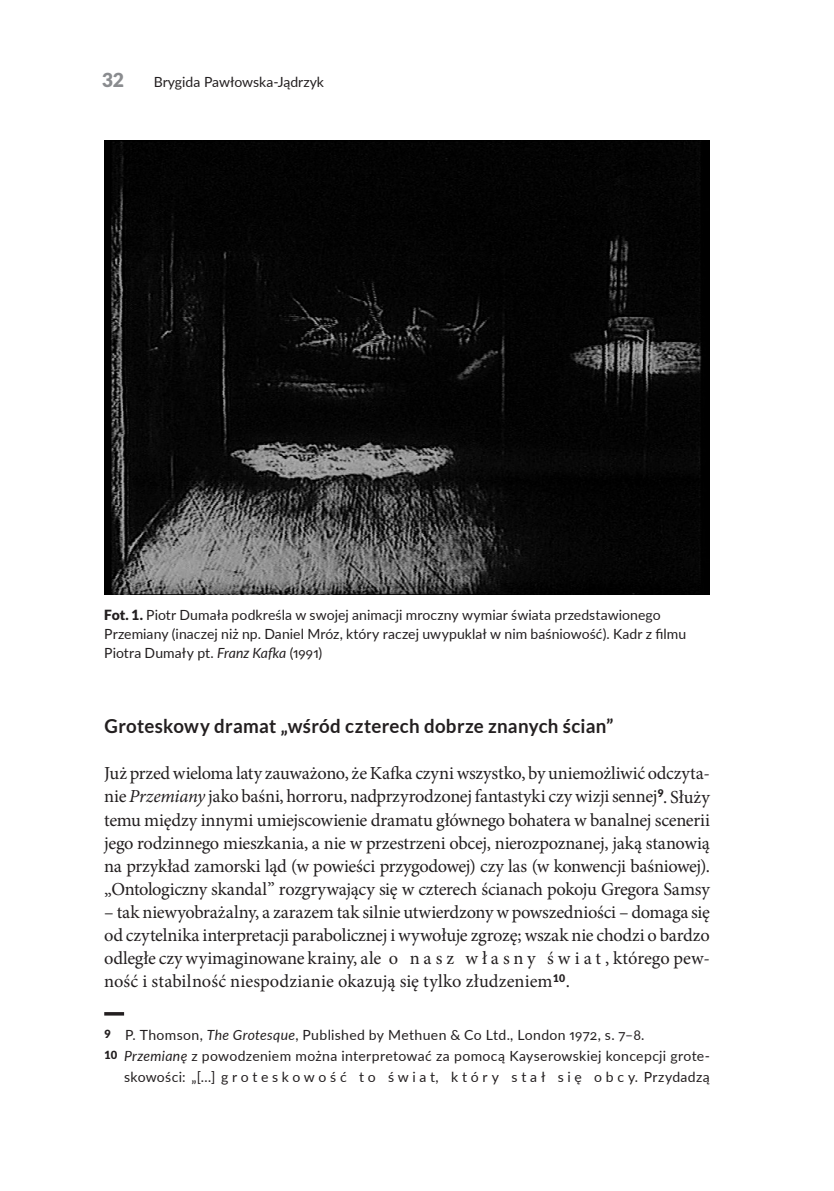
<style>
.page{position:relative;width:834px;height:1191px;background:#fff}
.page>*{position:absolute;margin:0;border:0;box-sizing:border-box;transform-origin:0 0}
.srodtytul_z{font:700 19.25px "Lato";letter-spacing:.015em;color:#231f20}
.t1{font:900 19.25px "Lato";color:#8a8c8f}
.Normal_po_tytule{font:18.38px/23.1px "Minion Pro";letter-spacing:-.005em;color:#231f20;text-align:justify}
.podpis_tab_fot{font:14px/19.2px "Lato";letter-spacing:.005em;color:#231f20}
.Przypis{font:14px/21px "Lato";letter-spacing:.025em;color:#231f20;text-align:right}
.s1{font-weight:900}
.s2{font-style:italic}
.s3{font-weight:900;font-size:11.2px}
</style>
<div class="page">
<hr style="left:104px;top:1012px;width:20px;height:3px;background:#231f20">
<img style="left:104px;top:141px;width:605px;height:453px">
<p class="t1" style="left:102px;top:69px;width:24px">32</p>
<p class="podpis_tab_fot" style="left:154px;top:72px;width:172px">Brygida Pawłowska-Jądrzyk</p>
<p class="podpis_tab_fot" style="left:104px;top:604px;width:583px"><span class="s1">Fot. 1.</span> Piotr Dumała podkreśla w swojej animacji mroczny wymiar świata przedstawionego<br>Przemiany (inaczej niż np. Daniel Mróz, który raczej uwypuklał w nim baśniowość). Kadr z filmu<br>Piotra Dumały pt. <span class="s2">Franz Kafka</span> (1991)</p>
<p class="srodtytul_z" style="left:104px;top:715px;width:510px">Groteskowy dramat „wśród czterech dobrze znanych ścian”</p>
<p class="Normal_po_tytule" style="left:104px;top:762px;width:607px">Już przed wieloma laty zauważono, że Kafka czyni wszystko, by uniemożliwić odczyta&shy;nie <span class="s2">Przemiany</span> jako baśni, horroru, nadprzyrodzonej fantastyki czy wizji sennej<sup>9</sup>. Służy temu między innymi umiejscowienie dramatu głównego bohatera w banalnej scenerii jego rodzinnego mieszkania, a nie w przestrzeni obcej, nierozpoznanej, jaką stanowią na przykład zamorski ląd (w powieści przygodowej) czy las (w konwencji baśniowej). „Ontologiczny skandal” rozgrywający się w czterech ścianach pokoju Gregora Samsy</p>
<p class="Normal_po_tytule" style="left:104px;top:900px;width:607px">– tak niewyobrażalny, a zarazem tak silnie utwierdzony w powszedniości – domaga się od czytelnika interpretacji parabolicznej i wywołuje zgrozę; wszak nie chodzi o bardzo odległe czy wyimaginowane krainy, ale o n a s z w ł a s n y ś w i a t , którego pew&shy;ność i stabilność niespodzianie okazują się tylko złudzeniem<sup>10</sup>.</p>
<p class="Przypis" style="left:104px;top:1023px;width:541px"><span class="s3">9</span> P. Thomson, <span class="s2">The Grotesque</span>, Published by Methuen &amp; Co Ltd., London 1972, s. 7–8.</p>
<p class="Przypis" style="left:104px;top:1044px;width:607px"><span class="s3">10</span> <span class="s2">Przemianę</span> z powodzeniem można interpretować za pomocą Kayserowskiej koncepcji grote&shy;skowości: „[…] groteskowość to świat, który stał się obcy. Przydadzą</p>
</div>
